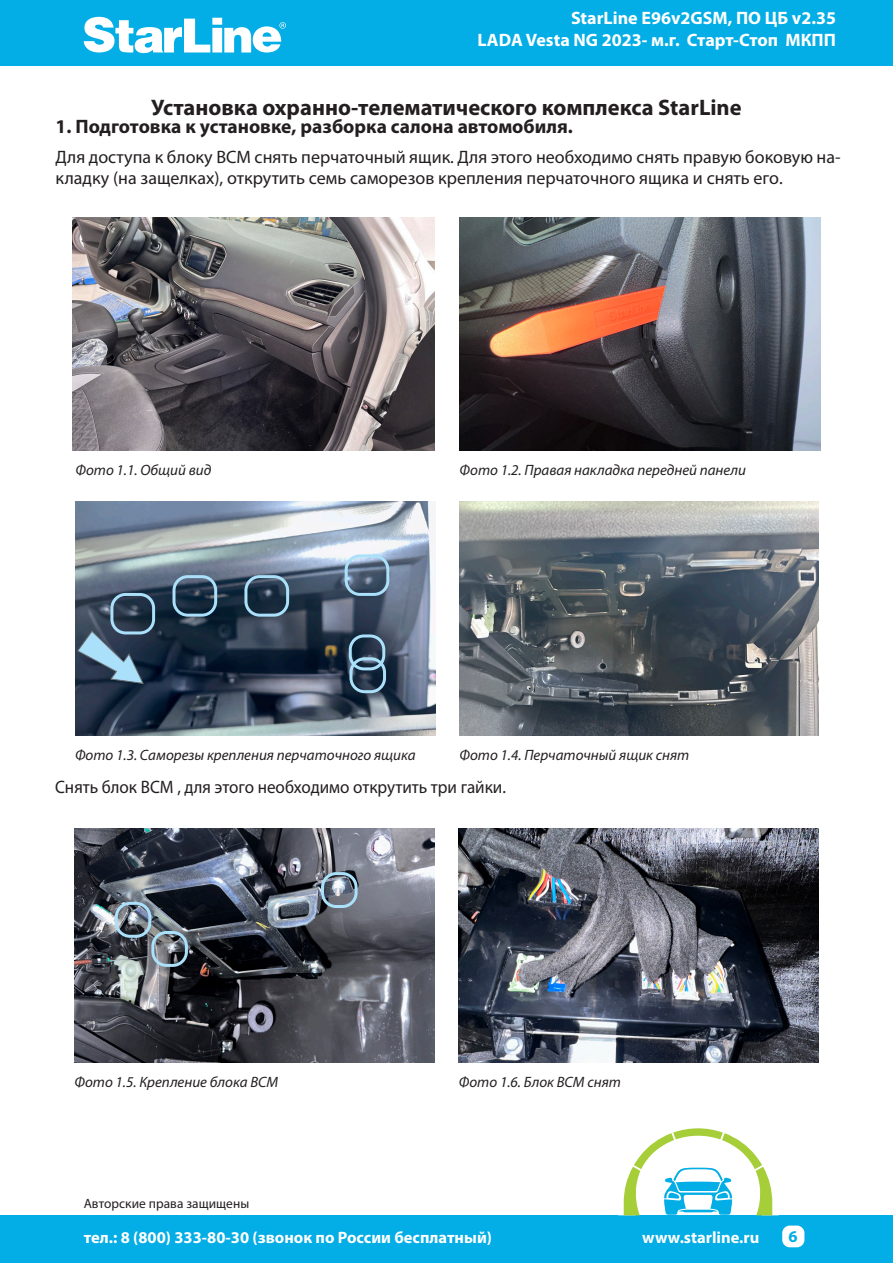
<style>
.page{position:relative;width:893px;height:1263px;background:#fff}
.page>*{position:absolute;margin:0;border:0;box-sizing:border-box;transform-origin:0 0}
.t1{font:700 22.5px "Myriad Pro";color:#231f20}
.Основной_текст{font:700 19.5px "Myriad Pro";color:#231f20}
.Основной_текст-2{font:18px/21.6px "Myriad Pro";color:#231f20}
.t2{font:700 18px/21.6px "Myriad Pro";color:#fff;text-align:right}
.Основной_текст-3{font:18px "Myriad Pro";color:#231f20;scale:.95 1}
.t3{font:700 16.5px "Myriad Pro";color:#fff}
.t4{font:700 16.5px "Myriad Pro";color:#03ade5}
.t5{font:italic 15px "Myriad Pro";color:#231f20}
.t6{font:13.5px "Myriad Pro";letter-spacing:.005em;color:#231f20}
</style>
<div class="page">
<div style="left:0;top:0;width:893px;height:65px;background:#03ade5"></div>
<svg style="left:84px;top:17px;width:202px;height:36px"></svg>
<div style="left:0;top:1215px;width:893px;height:48px;background:#03ade5"></div>
<div style="left:782px;top:1225px;width:22px;height:22px;background:#fff;border-radius:8px"></div>
<svg style="left:623px;top:1128px;width:150px;height:87px"></svg>
<img style="left:460px;top:218px;width:361px;height:233px">
<img style="left:73px;top:218px;width:362px;height:233px">
<img style="left:75px;top:501px;width:360px;height:234px">
<img style="left:460px;top:501px;width:359px;height:234px">
<div style="left:345px;top:554px;width:44px;height:42px;border:3px solid #aae0f9;border-radius:14px"></div>
<div style="left:244px;top:575px;width:45px;height:42px;border:3px solid #aae0f9;border-radius:14px"></div>
<div style="left:172px;top:575px;width:45px;height:42px;border:3px solid #aae0f9;border-radius:14px"></div>
<div style="left:110px;top:593px;width:45px;height:41px;border:3px solid #aae0f9;border-radius:14px"></div>
<div style="left:349px;top:634px;width:36px;height:36px;border:3px solid #aae0f9;border-radius:14px"></div>
<div style="left:349px;top:657px;width:37px;height:36px;border:3px solid #aae0f9;border-radius:14px"></div>
<svg style="left:77px;top:630px;width:67px;height:54px;background:#567187"></svg>
<img style="left:75px;top:828px;width:360px;height:234px">
<img style="left:459px;top:828px;width:359px;height:234px">
<div style="left:321px;top:872px;width:37px;height:36px;border:3px solid #aae0f9;border-radius:14px"></div>
<div style="left:151px;top:931px;width:37px;height:36px;border:3px solid #aae0f9;border-radius:14px"></div>
<div style="left:115px;top:902px;width:36px;height:36px;border:3px solid #aae0f9;border-radius:14px"></div>
<p class="t2" style="left:478px;top:7px;width:360px">StarLine E96v2GSM, ПО ЦБ v2.35<br>LADA Vesta NG 2023- м.г. Старт-Стоп МКПП</p>
<p class="t1" style="left:151px;top:92px;width:592px">Установка охранно-телематического комплекса StarLine</p>
<p class="Основной_текст" style="left:56px;top:113px;width:519px">1. Подготовка к установке, разборка салона автомобиля.</p>
<p class="Основной_текст-2" style="left:56px;top:146px;width:786px">Для доступа к блоку BCM снять перчаточный ящик. Для этого необходимо снять правую боковую на&shy;кладку (на защелках), открутить семь саморезов крепления перчаточного ящика и снять его.</p>
<p class="t5" style="left:75px;top:461px;width:137px">Фото 1.1. Общий вид</p>
<p class="t5" style="left:459px;top:461px;width:288px">Фото 1.2. Правая накладка передней панели</p>
<p class="t5" style="left:75px;top:745px;width:342px">Фото 1.3. Саморезы крепления перчаточного ящика</p>
<p class="t5" style="left:459px;top:745px;width:231px">Фото 1.4. Перчаточный ящик снят</p>
<p class="Основной_текст-3" style="left:55px;top:776px;width:476px">Снять блок BCM , для этого необходимо открутить три гайки.</p>
<p class="t5" style="left:74px;top:1072px;width:205px">Фото 1.5. Крепление блока BCM</p>
<p class="t5" style="left:459px;top:1072px;width:164px">Фото 1.6. Блок BCM снят</p>
<p class="t6" style="left:84px;top:1195px;width:167px">Авторские права защищены</p>
<p class="t3" style="left:84px;top:1226px;width:410px">тел.: 8 (800) 333-80-30 (звонок по России бесплатный)</p>
<p class="t3" style="left:642px;top:1226px;width:119px">www.starline.ru</p>
<p class="t4" style="left:789px;top:1226px;width:11px">6</p>
</div>
